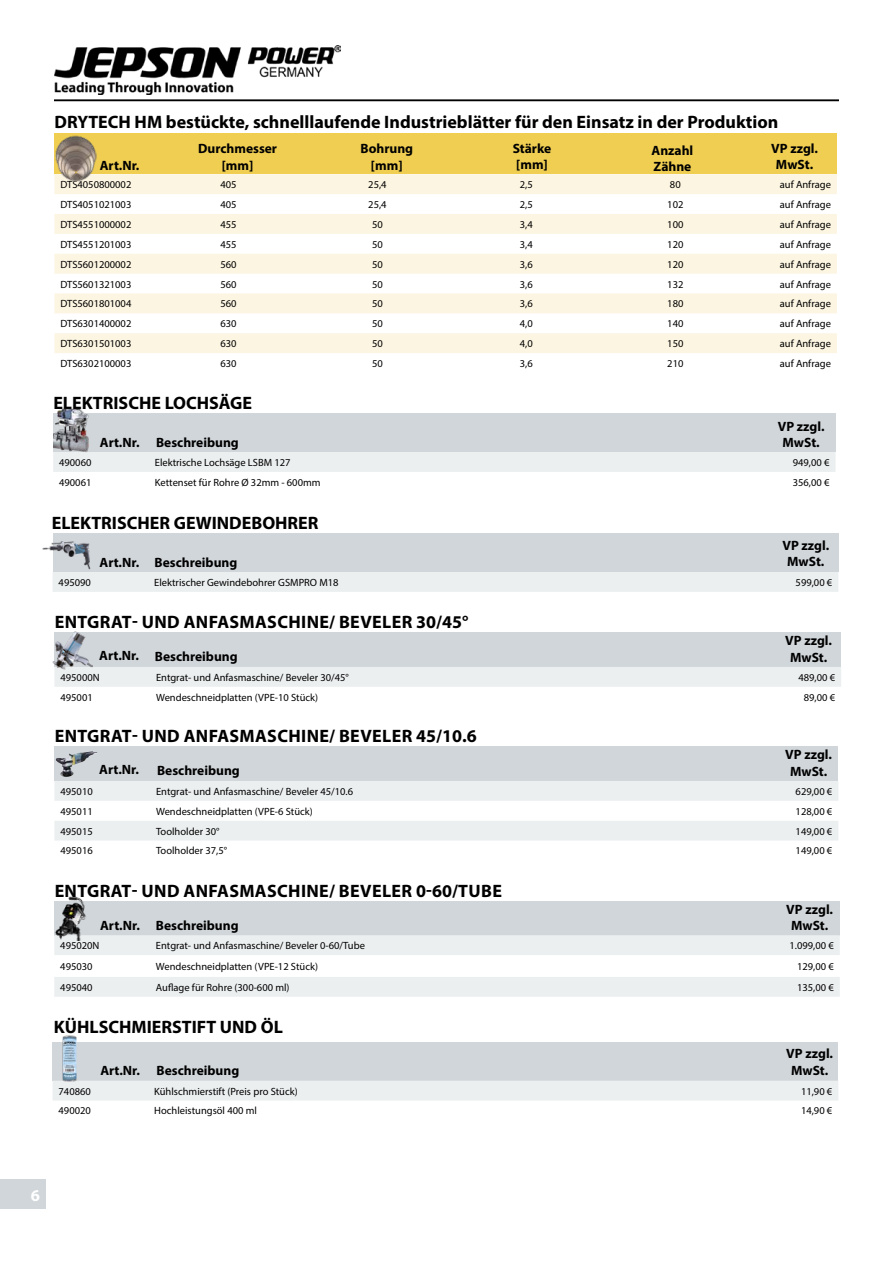
<style>
.page{position:relative;width:893px;height:1263px;background:#fff}
.page>*{position:absolute;margin:0;border:0;box-sizing:border-box;transform-origin:0 0}
.t1{font:700 18px "Myriad Pro";color:#000}
.t2{font:700 18px "Myriad Pro";letter-spacing:.02em;color:#000}
.t3{font:700 16.5px "Myriad Pro";color:#fff}
.t4{font:700 13.5px/16.2px "Myriad Pro";color:#000;text-align:center}
.t5{font:10.5px "Myriad Pro";color:#000}
</style>
<div class="page">
<hr style="left:54px;top:100px;width:785px;height:1px;background:#000">
<img style="left:54px;top:45px;width:286px;height:50px">
<div style="left:53px;top:413px;width:782px;height:39px;background:#d1d6da"></div>
<div style="left:53px;top:452px;width:782px;height:20px;background:#eceff0"></div>
<img style="left:53px;top:408px;width:37px;height:45px">
<div style="left:53px;top:533px;width:785px;height:39px;background:#d1d6da"></div>
<div style="left:53px;top:572px;width:785px;height:20px;background:#eceff0"></div>
<img style="left:42px;top:541px;width:53px;height:32px">
<div style="left:54px;top:633px;width:787px;height:34px;background:#d1d6da"></div>
<div style="left:54px;top:667px;width:787px;height:20px;background:#eceff0"></div>
<div style="left:54px;top:747px;width:784px;height:34px;background:#d1d6da"></div>
<svg style="left:54px;top:781px;width:784px;height:59px;fill:#eceff0"></svg>
<div style="left:54px;top:901px;width:786px;height:34px;background:#d1d6da"></div>
<svg style="left:54px;top:935px;width:786px;height:62px;fill:#eceff0"></svg>
<img style="left:55px;top:751px;width:42px;height:26px">
<img style="left:54px;top:896px;width:33px;height:44px">
<div style="left:53px;top:1042px;width:785px;height:39px;background:#d1d6da"></div>
<div style="left:53px;top:1081px;width:785px;height:19px;background:#eceff0"></div>
<img style="left:63px;top:1035px;width:13px;height:46px">
<div style="left:0;top:1180px;width:45px;height:29px;background:#d1d6da"></div>
<div style="left:54px;top:134px;width:783px;height:40px;background:#efce52"></div>
<svg style="left:54px;top:174px;width:783px;height:179px;fill:#fcf5e1"></svg>
<img style="left:56px;top:135px;width:40px;height:46px">
<img style="left:53px;top:631px;width:39px;height:39px">
<h1 class="t1" style="left:55px;top:111px;width:725px">DRYTECH HM bestückte, schnelllaufende Industrieblätter für den Einsatz in der Produktion</h1>
<p class="t4" style="left:100px;top:156px;width:41px">Art.Nr.</p>
<p class="t4" style="left:198px;top:140px;width:81px">Durchmesser [mm]</p>
<p class="t4" style="left:360px;top:140px;width:54px">Bohrung [mm]</p>
<p class="t4" style="left:513px;top:140px;width:40px;text-align:left">Stärke [mm]</p>
<p class="t4" style="left:652px;top:142px;width:43px;text-align:left">Anzahl<br>Zähne</p>
<p class="t4" style="left:771px;top:139px;width:48px">VP zzgl.<br>MwSt.</p>
<p class="t5" style="left:60px;top:178px;width:72px">DTS4050800002</p>
<p class="t5" style="left:220px;top:178px;width:18px">405</p>
<p class="t5" style="left:368px;top:178px;width:20px">25,4</p>
<p class="t5" style="left:520px;top:178px;width:14px">2,5</p>
<p class="t5" style="left:670px;top:178px;width:12px">80</p>
<p class="t5" style="left:780px;top:178px;width:52px">auf Anfrage</p>
<p class="t5" style="left:60px;top:198px;width:72px">DTS4051021003</p>
<p class="t5" style="left:220px;top:198px;width:18px">405</p>
<p class="t5" style="left:368px;top:198px;width:20px">25,4</p>
<p class="t5" style="left:520px;top:198px;width:14px">2,5</p>
<p class="t5" style="left:667px;top:198px;width:18px">102</p>
<p class="t5" style="left:780px;top:198px;width:52px">auf Anfrage</p>
<p class="t5" style="left:60px;top:218px;width:72px">DTS4551000002</p>
<p class="t5" style="left:220px;top:218px;width:18px">455</p>
<p class="t5" style="left:372px;top:218px;width:12px">50</p>
<p class="t5" style="left:520px;top:218px;width:14px">3,4</p>
<p class="t5" style="left:667px;top:218px;width:18px">100</p>
<p class="t5" style="left:780px;top:218px;width:52px">auf Anfrage</p>
<p class="t5" style="left:60px;top:238px;width:72px">DTS4551201003</p>
<p class="t5" style="left:220px;top:238px;width:18px">455</p>
<p class="t5" style="left:372px;top:238px;width:12px">50</p>
<p class="t5" style="left:520px;top:238px;width:14px">3,4</p>
<p class="t5" style="left:667px;top:238px;width:18px">120</p>
<p class="t5" style="left:780px;top:238px;width:52px">auf Anfrage</p>
<p class="t5" style="left:60px;top:258px;width:72px">DTS5601200002</p>
<p class="t5" style="left:220px;top:258px;width:18px">560</p>
<p class="t5" style="left:372px;top:258px;width:12px">50</p>
<p class="t5" style="left:520px;top:258px;width:14px">3,6</p>
<p class="t5" style="left:667px;top:258px;width:18px">120</p>
<p class="t5" style="left:780px;top:258px;width:52px">auf Anfrage</p>
<p class="t5" style="left:60px;top:277px;width:72px">DTS5601321003</p>
<p class="t5" style="left:220px;top:277px;width:18px">560</p>
<p class="t5" style="left:372px;top:277px;width:12px">50</p>
<p class="t5" style="left:520px;top:277px;width:14px">3,6</p>
<p class="t5" style="left:667px;top:277px;width:18px">132</p>
<p class="t5" style="left:780px;top:277px;width:52px">auf Anfrage</p>
<p class="t5" style="left:60px;top:297px;width:72px">DTS5601801004</p>
<p class="t5" style="left:220px;top:297px;width:18px">560</p>
<p class="t5" style="left:372px;top:297px;width:12px">50</p>
<p class="t5" style="left:520px;top:297px;width:14px">3,6</p>
<p class="t5" style="left:667px;top:297px;width:18px">180</p>
<p class="t5" style="left:780px;top:297px;width:52px">auf Anfrage</p>
<p class="t5" style="left:60px;top:317px;width:72px">DTS6301400002</p>
<p class="t5" style="left:220px;top:317px;width:18px">630</p>
<p class="t5" style="left:372px;top:317px;width:12px">50</p>
<p class="t5" style="left:520px;top:317px;width:14px">4,0</p>
<p class="t5" style="left:667px;top:317px;width:18px">140</p>
<p class="t5" style="left:780px;top:317px;width:52px">auf Anfrage</p>
<p class="t5" style="left:60px;top:337px;width:72px">DTS6301501003</p>
<p class="t5" style="left:220px;top:337px;width:18px">630</p>
<p class="t5" style="left:372px;top:337px;width:12px">50</p>
<p class="t5" style="left:520px;top:337px;width:14px">4,0</p>
<p class="t5" style="left:667px;top:337px;width:18px">150</p>
<p class="t5" style="left:780px;top:337px;width:52px">auf Anfrage</p>
<p class="t5" style="left:60px;top:357px;width:72px">DTS6302100003</p>
<p class="t5" style="left:220px;top:357px;width:18px">630</p>
<p class="t5" style="left:372px;top:357px;width:12px">50</p>
<p class="t5" style="left:520px;top:357px;width:14px">3,6</p>
<p class="t5" style="left:667px;top:357px;width:18px">210</p>
<p class="t5" style="left:780px;top:357px;width:52px">auf Anfrage</p>
<h1 class="t1" style="left:53px;top:391px;width:200px">ELEKTRISCHE LOCHSÄGE</h1>
<p class="t4" style="left:100px;top:434px;width:140px">Art.Nr. Beschreibung</p>
<p class="t4" style="left:778px;top:418px;width:48px">VP zzgl.<br>MwSt.</p>
<p class="t5" style="left:59px;top:456px;width:34px">490060</p>
<p class="t5" style="left:155px;top:456px;width:137px">Elektrische Lochsäge LSBM 127</p>
<p class="t5" style="left:793px;top:456px;width:38px">949,00 €</p>
<p class="t5" style="left:59px;top:476px;width:34px">490061</p>
<p class="t5" style="left:155px;top:476px;width:167px">Kettenset für Rohre Ø 32mm - 600mm</p>
<p class="t5" style="left:793px;top:476px;width:38px">356,00 €</p>
<h1 class="t1" style="left:52px;top:511px;width:268px">ELEKTRISCHER GEWINDEBOHRER</h1>
<p class="t4" style="left:100px;top:553px;width:139px">Art.Nr. Beschreibung</p>
<p class="t4" style="left:782px;top:536px;width:48px">VP zzgl.<br>MwSt.</p>
<p class="t5" style="left:59px;top:576px;width:34px">495090</p>
<p class="t5" style="left:154px;top:576px;width:186px">Elektrischer Gewindebohrer GSMPRO M18</p>
<p class="t5" style="left:796px;top:576px;width:38px">599,00 €</p>
<h1 class="t2" style="left:55px;top:611px;width:415px">ENTGRAT- UND ANFASMASCHINE/ BEVELER 30/45°</h1>
<p class="t4" style="left:99px;top:647px;width:41px">Art.Nr.</p>
<p class="t4" style="left:155px;top:648px;width:84px">Beschreibung</p>
<p class="t4" style="left:785px;top:632px;width:48px">VP zzgl.<br>MwSt.</p>
<p class="t5" style="left:60px;top:671px;width:41px">495000N</p>
<p class="t5" style="left:156px;top:671px;width:194px">Entgrat- und Anfasmaschine/ Beveler 30/45°</p>
<p class="t5" style="left:798px;top:671px;width:38px">489,00 €</p>
<p class="t5" style="left:60px;top:691px;width:34px">495001</p>
<p class="t5" style="left:156px;top:691px;width:163px">Wendeschneidplatten (VPE-10 Stück)</p>
<p class="t5" style="left:804px;top:691px;width:33px">89,00 €</p>
<h1 class="t2" style="left:55px;top:725px;width:423px">ENTGRAT- UND ANFASMASCHINE/ BEVELER 45/10.6</h1>
<p class="t4" style="left:99px;top:761px;width:41px">Art.Nr.</p>
<p class="t4" style="left:157px;top:762px;width:84px">Beschreibung</p>
<p class="t4" style="left:785px;top:746px;width:48px">VP zzgl.<br>MwSt.</p>
<p class="t5" style="left:60px;top:785px;width:34px">495010</p>
<p class="t5" style="left:156px;top:785px;width:198px">Entgrat- und Anfasmaschine/ Beveler 45/10.6</p>
<p class="t5" style="left:796px;top:785px;width:38px">629,00 €</p>
<p class="t5" style="left:60px;top:805px;width:34px">495011</p>
<p class="t5" style="left:156px;top:805px;width:158px">Wendeschneidplatten (VPE-6 Stück)</p>
<p class="t5" style="left:796px;top:805px;width:38px">128,00 €</p>
<p class="t5" style="left:60px;top:824px;width:34px">495015</p>
<p class="t5" style="left:156px;top:824px;width:65px">Toolholder 30°</p>
<p class="t5" style="left:796px;top:824px;width:38px">149,00 €</p>
<p class="t5" style="left:60px;top:844px;width:34px">495016</p>
<p class="t5" style="left:156px;top:844px;width:73px">Toolholder 37,5°</p>
<p class="t5" style="left:796px;top:844px;width:38px">149,00 €</p>
<h1 class="t2" style="left:55px;top:879px;width:449px">ENTGRAT- UND ANFASMASCHINE/ BEVELER 0-60/TUBE</h1>
<p class="t4" style="left:100px;top:916px;width:41px">Art.Nr.</p>
<p class="t4" style="left:156px;top:916px;width:84px">Beschreibung</p>
<p class="t4" style="left:786px;top:900px;width:48px">VP zzgl.<br>MwSt.</p>
<p class="t5" style="left:60px;top:939px;width:41px">495020N</p>
<p class="t5" style="left:156px;top:939px;width:210px">Entgrat- und Anfasmaschine/ Beveler 0-60/Tube</p>
<p class="t5" style="left:789px;top:939px;width:46px">1.099,00 €</p>
<p class="t5" style="left:60px;top:960px;width:34px">495030</p>
<p class="t5" style="left:156px;top:960px;width:163px">Wendeschneidplatten (VPE-12 Stück)</p>
<p class="t5" style="left:797px;top:960px;width:38px">129,00 €</p>
<p class="t5" style="left:60px;top:981px;width:34px">495040</p>
<p class="t5" style="left:156px;top:981px;width:135px">Auflage für Rohre (300-600 ml)</p>
<p class="t5" style="left:797px;top:981px;width:38px">135,00 €</p>
<h1 class="t1" style="left:54px;top:1015px;width:231px">KÜHLSCHMIERSTIFT UND ÖL</h1>
<p class="t4" style="left:100px;top:1062px;width:140px">Art.Nr. Beschreibung</p>
<p class="t4" style="left:786px;top:1045px;width:48px">VP zzgl.<br>MwSt.</p>
<p class="t5" style="left:59px;top:1084px;width:34px">740860</p>
<p class="t5" style="left:154px;top:1084px;width:145px">Kühlschmierstift (Preis pro Stück)</p>
<p class="t5" style="left:801px;top:1084px;width:33px">11,90 €</p>
<p class="t5" style="left:59px;top:1104px;width:34px">490020</p>
<p class="t5" style="left:154px;top:1104px;width:104px">Hochleistungsöl 400 ml</p>
<p class="t5" style="left:801px;top:1104px;width:33px">14,90 €</p>
<h2 class="t3" style="left:31px;top:1184px;width:11px">6</h2>
</div>
